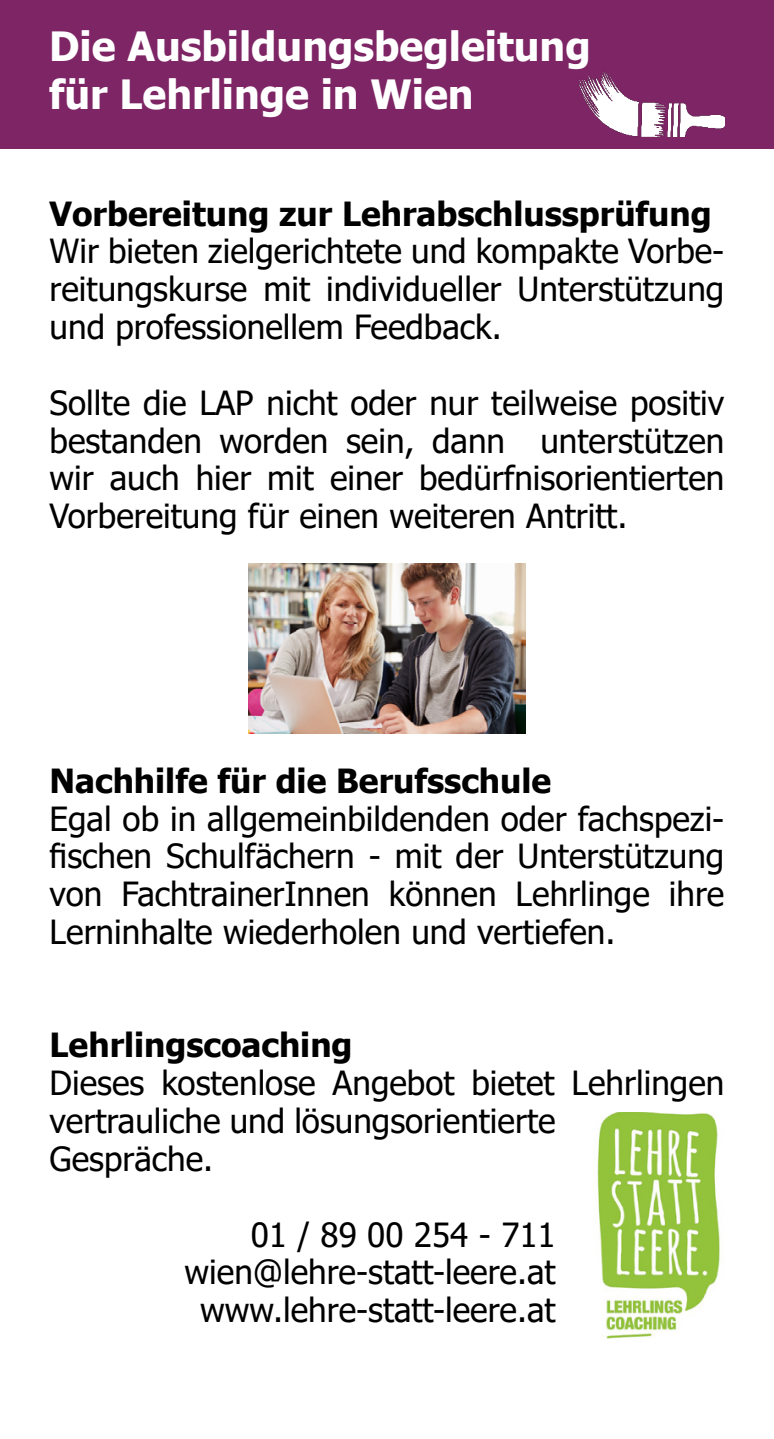
<style>
.page{position:relative;width:774px;height:1439px;background:#fff}
.page>*{position:absolute;margin:0;border:0;box-sizing:border-box;transform-origin:0 0}
.t1{font:700 40.25px "Tahoma";color:#fff}
.t2{font:33.25px/37.8px "Tahoma";color:#000001;text-align:justify}
.t3{font:700 33.25px "Tahoma";color:#000001}
</style>
<div class="page">
<div style="left:0;top:0;width:774px;height:149px;background:#7e2565"></div>
<img style="left:578px;top:71px;width:146px;height:66px">
<img style="left:597px;top:1112px;width:123px;height:227px">
<img style="left:249px;top:563px;width:276px;height:170px">
<p class="t1" style="left:49px;top:18px;width:543px">Die Ausbildungsbegleitung</p>
<p class="t1" style="left:49px;top:66px;width:426px">für Lehrlinge in Wien</p>
<p class="t3" style="left:50px;top:190px;width:664px">Vorbereitung zur Lehrabschlussprüfung</p>
<p class="t2" style="left:50px;top:234px;width:676px">Wir bieten zielgerichtete und kompakte Vorbe&shy;reitungskurse mit individueller Unterstützung und professionellem Feedback.</p>
<p class="t2" style="left:50px;top:385px;width:676px">Sollte die LAP nicht oder nur teilweise positiv bestanden worden sein, dann unterstützen wir auch hier mit einer bedürfnisorientierten Vorbereitung für einen weiteren Antritt.</p>
<p class="t3" style="left:50px;top:757px;width:503px">Nachhilfe für die Berufsschule</p>
<p class="t2" style="left:50px;top:801px;width:676px">Egal ob in allgemeinbildenden oder fachspezi&shy;fischen Schulfächern - mit der Unterstützung von FachtrainerInnen können Lehrlinge ihre Lerninhalte wiederholen und vertiefen.</p>
<p class="t3" style="left:50px;top:1022px;width:304px">Lehrlingscoaching</p>
<p class="t2" style="left:50px;top:1066px;width:676px">Dieses kostenlose Angebot bietet Lehrlingen</p>
<p class="t2" style="left:50px;top:1104px;width:507px">vertrauliche und lösungsorientierte<br>Gespräche.</p>
<p class="t2" style="left:251px;top:1217px;width:307px">01 / 89 00 254 - 711</p>
<p class="t2" style="left:185px;top:1255px;width:372px">wien@lehre-statt-leere.at</p>
<p class="t2" style="left:200px;top:1293px;width:357px">www.lehre-statt-leere.at</p>
</div>
